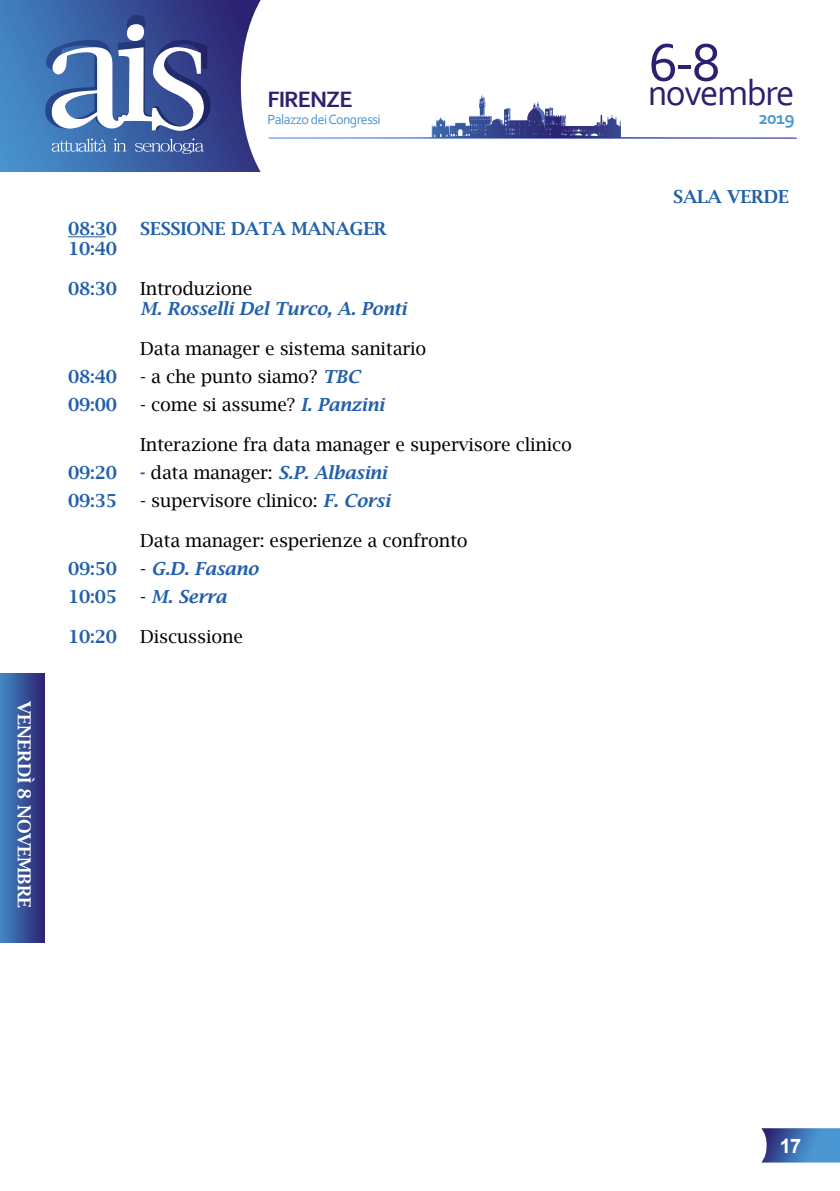
<style>
.page{position:relative;width:840px;height:1191px;background:#fff}
.page>*{position:absolute;margin:0;border:0;box-sizing:border-box;transform-origin:0 0}
.t1{font:55.8px "Corbel";color:#2b2171}
.t2{font:37.2px "Corbel";letter-spacing:-.04em;color:#2b2171}
.t3{font:700 23.2px "Corbel";letter-spacing:-.04em;color:#2b2171}
.t4{font:700 20px "Arial";color:#fff}
.t5{font:700 18.6px "Corbel";color:#4a96d2}
.t6{font:18px "Lucida Bright";letter-spacing:-.01em;color:#000}
.t7{font:600 18px "Lucida Bright";letter-spacing:-.01em;color:#2260ab}
.t8{font:italic 600 18px "Lucida Bright";letter-spacing:-.01em;color:#2260ab}
.t9{font:600 18px "Lucida Bright";letter-spacing:-.01em;color:#fff}
.t10{font:14px "Corbel";letter-spacing:-.04em;color:#4a96d2}
.s1{font-weight:600;font-style:italic;color:#2260ab}
.s2{font-weight:600;color:#2260ab}
.s3{font-weight:400;font-style:normal;color:#000}
</style>
<div class="page">
<svg style="left:0;top:0;width:273px;height:172px"></svg>
<svg style="left:446px;top:96px;width:36px;height:39px"></svg>
<svg style="left:43px;top:15px;width:167px;height:116px"></svg>
<svg style="left:113px;top:139px;width:13px;height:12px"></svg>
<svg style="left:52px;top:139px;width:55px;height:13px"></svg>
<svg style="left:135px;top:139px;width:69px;height:15px"></svg>
<svg style="left:761px;top:1128px;width:78px;height:34px;background:#4a7bb8"></svg>
<div style="left:0;top:673px;width:44px;height:269px;background:linear-gradient(to right,#4288c6,#2d2674)"></div>
<hr style="left:68px;top:236px;width:38px;height:1px;background:#2260ab">
<p class="t3" style="left:267px;top:85px;width:87px">FIRENZE</p>
<p class="t10" style="left:267px;top:110px;width:115px">Palazzo dei Congressi</p>
<p class="t9" style="left:35px;top:701px;width:208px;rotate:90deg">VENERDÌ 8 NOVEMBRE</p>
<p class="t7" style="left:68px;top:218px;width:50px">08:30</p>
<p class="t7" style="left:140px;top:218px;width:248px">SESSIONE DATA MANAGER</p>
<p class="t7" style="left:68px;top:238px;width:50px">10:40</p>
<p class="t7" style="left:68px;top:278px;width:50px">08:30</p>
<p class="t6" style="left:140px;top:278px;width:114px">Introduzione</p>
<p class="t8" style="left:140px;top:298px;width:267px">M. Rosselli Del Turco, A. Ponti</p>
<p class="t6" style="left:140px;top:338px;width:287px">Data manager e sistema sanitario</p>
<p class="t7" style="left:68px;top:366px;width:50px">08:40</p>
<p class="t6" style="left:140px;top:366px;width:221px">- a che punto siamo? <span class="s1">TBC</span></p>
<p class="t7" style="left:68px;top:394px;width:50px">09:00</p>
<p class="t6" style="left:140px;top:394px;width:245px">- come si assume? <span class="s1">I. Panzini</span></p>
<p class="t6" style="left:140px;top:434px;width:433px">Interazione fra data manager e supervisore clinico</p>
<p class="t7" style="left:68px;top:462px;width:50px">09:20</p>
<p class="t6" style="left:140px;top:462px;width:248px"><span class="s2">-</span> data manager: <span class="s1">S.P. Albasini</span></p>
<p class="t7" style="left:68px;top:490px;width:50px">09:35</p>
<p class="t6" style="left:140px;top:490px;width:251px">- supervisore clinico: <span class="s1">F. Corsi</span></p>
<p class="t6" style="left:140px;top:530px;width:329px">Data manager: esperienze a confronto</p>
<p class="t7" style="left:68px;top:558px;width:50px">09:50</p>
<p class="t8" style="left:140px;top:558px;width:120px"><span class="s3">-</span> G.D. Fasano</p>
<p class="t7" style="left:68px;top:586px;width:50px">10:05</p>
<p class="t8" style="left:140px;top:586px;width:88px"><span class="s3">-</span> M. Serra</p>
<p class="t7" style="left:68px;top:626px;width:50px">10:20</p>
<p class="t6" style="left:140px;top:626px;width:104px">Discussione</p>
<h1 class="t1" style="left:648px;top:28px;width:73px">6-8</h1>
<h2 class="t2" style="left:647px;top:70px;width:148px">novembre</h2>
<p class="t5" style="left:758px;top:106px;width:37px">2019</p>
<p class="t7" style="left:672px;top:187px;width:117px">SALA VERDE</p>
<p class="t4" style="left:779px;top:1132px;width:23px">17</p>
</div>
